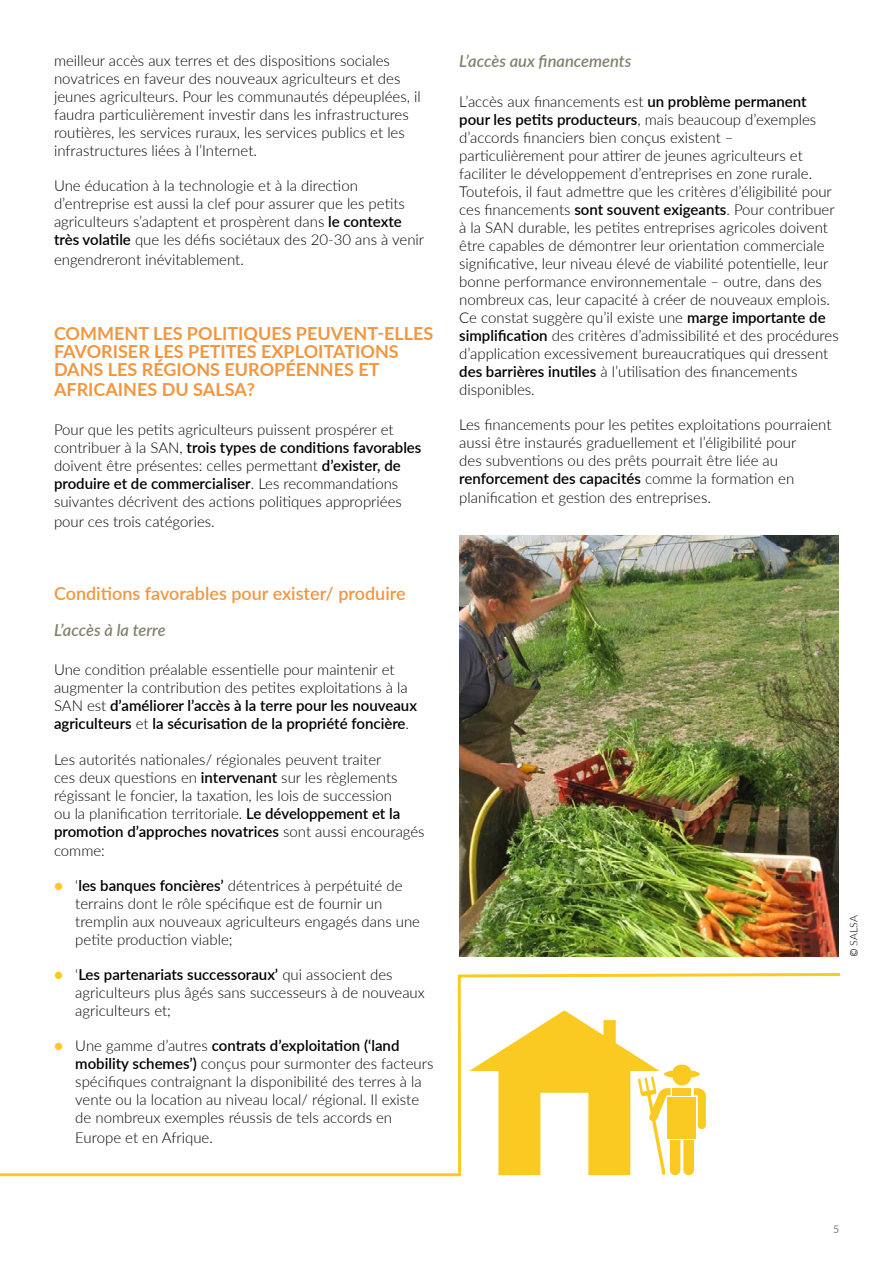
<style>
.page{position:relative;width:893px;height:1263px;background:#fff}
.page>*{position:absolute;margin:0;border:0;box-sizing:border-box;transform-origin:0 0}
.t1{font:700 18px/18.5px "Lato";color:#f2963f}
.t2{font:600 18px "Lato";color:#f2963f}
.t3{font:italic 600 16.5px "Lato";color:#84816f}
.t4{font:300 15px/18px "Lato";color:#000}
.t5{font:300 10.5px "Lato";letter-spacing:-.005em;color:#000}
.t6{font:10.5px "Lato";color:#84816f}
.s1{font-weight:600}
.s2{font-weight:400;color:#faca22}
.s3{font-family:"Calibri"}
</style>
<div class="page">
<img style="left:459px;top:535px;width:380px;height:422px">
<svg style="left:0;top:973px;width:841px;height:204px"></svg>
<svg style="left:469px;top:1010px;width:237px;height:165px"></svg>
<p class="t4" style="left:54px;top:51px;width:368px">meilleur accès aux terres et des dispositions sociales novatrices en faveur des nouveaux agriculteurs et des jeunes agriculteurs. Pour les communautés dépeuplées, il faudra particulièrement investir dans les infrastructures routières, les services ruraux, les services publics et les infrastructures liées à l’Internet.</p>
<p class="t4" style="left:54px;top:176px;width:372px">Une éducation à la technologie et à la direction d’entreprise est aussi la clef pour assurer que les petits agriculteurs s’adaptent et prospèrent dans <span class="s1">le contexte très volatile</span> que les défis sociétaux des 20-30 ans à venir</p>
<p class="t4" style="left:54px;top:250px;width:191px">engendreront inévitablement.</p>
<p class="t1" style="left:54px;top:324px;width:381px">COMMENT LES POLITIQUES PEUVENT-ELLES<br>FAVORISER LES PETITES EXPLOITATIONS<br>DANS LES RÉGIONS EUROPÉENNES ET<br>AFRICAINES DU SALSA?</p>
<p class="t4" style="left:54px;top:420px;width:369px">Pour que les petits agriculteurs puissent prospérer et contribuer à la SAN, <span class="s1">trois types de conditions favorables </span>doivent être présentes: celles permettant <span class="s1">d’exister, de produire et de commercialiser</span>. Les recommandations suivantes décrivent des actions politiques appropriées</p>
<p class="t4" style="left:54px;top:512px;width:162px">pour ces trois catégories.</p>
<p class="t2" style="left:54px;top:580px;width:353px">Conditions favorables pour exister/ produire</p>
<p class="t3" style="left:54px;top:618px;width:113px">L’accès à la terre</p>
<p class="t4" style="left:54px;top:660px;width:364px">Une condition préalable essentielle pour maintenir et augmenter la contribution des petites exploitations à la SAN est <span class="s1">d’améliorer l’accès à la terre pour les nouveaux agriculteurs</span> et <span class="s1">la sécurisation de la propriété foncière</span>.</p>
<p class="t4" style="left:54px;top:749px;width:372px">Les autorités nationales/ régionales peuvent traiter<br>ces deux questions en <span class="s1">intervenant</span> sur les règlements régissant le foncier, la taxation, les lois de succession<br>ou la planification territoriale. <span class="s1">Le développement et la promotion d’approches novatrices</span> sont aussi encouragés</p>
<p class="t4" style="left:54px;top:841px;width:52px">comme:</p>
<p class="t4" style="left:75px;top:876px;width:346px;text-indent:-21px"><span class="s2">●</span> ‘<span class="s1">les banques foncières’</span> détentrices à perpétuité de terrains dont le rôle spécifique est de fournir un tremplin aux nouveaux agriculteurs engagés dans une petite production viable;</p>
<p class="t4" style="left:75px;top:965px;width:351px;text-indent:-21px"><span class="s2">●</span> ‘<span class="s1">Les partenariats successoraux’</span> qui associent des agriculteurs plus âgés sans successeurs à de nouveaux agriculteurs et;</p>
<p class="t4" style="left:75px;top:1036px;width:360px;text-indent:-21px"><span class="s2">●</span> Une gamme d’autres <span class="s1">contrats d’exploitation (‘land mobility schemes’)</span> conçus pour surmonter des facteurs spécifiques contraignant la disponibilité des terres à la vente ou la location au niveau local/ régional. Il existe de nombreux exemples réussis de tels accords en</p>
<p class="t4" style="left:75px;top:1128px;width:139px">Europe et en Afrique.</p>
<p class="t3" style="left:459px;top:49px;width:174px">L’accès aux financements</p>
<p class="t4" style="left:459px;top:92px;width:381px">L’accès aux financements est <span class="s1">un problème permanent pour les petits producteurs</span>, mais beaucoup d’exemples d’accords financiers bien conçus existent – particulièrement pour attirer de jeunes agriculteurs et faciliter le développement d’entreprises en zone rurale.<br>Toutefois, il faut admettre que les critères d’éligibilité pour ces financements <span class="s1">sont souvent exigeants</span>. Pour contribuer à la SAN durable, les petites entreprises agricoles doivent être capables de démontrer leur orientation commerciale significative, leur niveau élevé de viabilité potentielle, leur bonne performance environnementale – outre, dans des nombreux cas, leur capacité à créer de nouveaux emplois.<br>Ce constat suggère qu’il existe une <span class="s1">marge importante de simplification</span> des critères d’admissibilité et des procédures d’application excessivement bureaucratiques qui dressent <span class="s1">des barrières inutiles</span> à l’utilisation des financements disponibles.</p>
<p class="t4" style="left:459px;top:415px;width:374px">Les financements pour les petites exploitations pourraient aussi être instaurés graduellement et l’éligibilité pour<br>des subventions ou des prêts pourrait être liée au <span class="s1">renforcement des capacités</span> comme la formation en</p>
<p class="t4" style="left:459px;top:488px;width:253px">planification et gestion des entreprises.</p>
<p class="t5" style="left:846px;top:957px;width:43px;rotate:-90deg"><span class="s3">©</span> SALSA</p>
<p class="t6" style="left:833px;top:1222px;width:8px">5</p>
</div>
